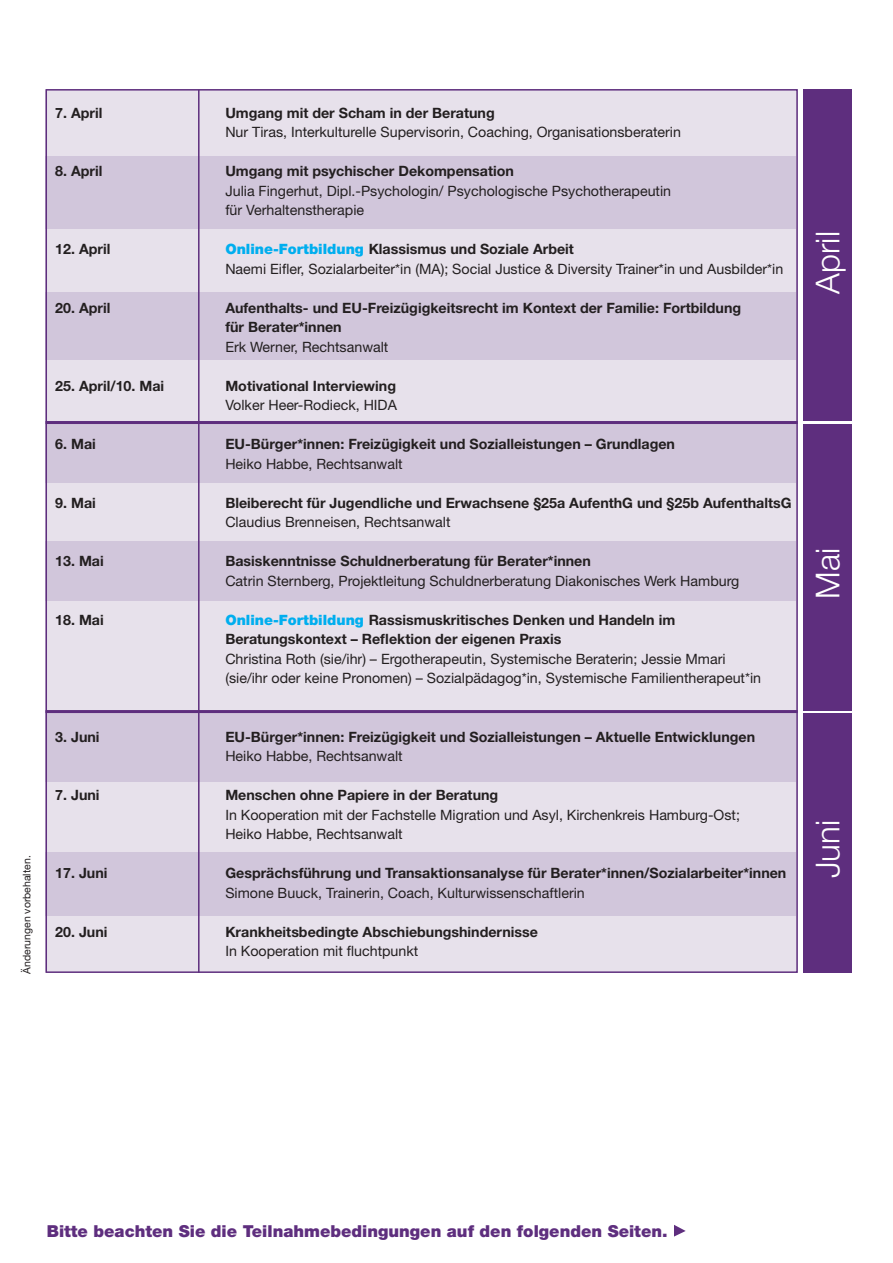
<style>
.page{position:relative;width:893px;height:1263px;background:#fff}
.page>*{position:absolute;margin:0;border:0;box-sizing:border-box;transform-origin:0 0}
.zitat{font:300 33px "Helvetica Neue LT Pro";color:#fff}
.zitat-2{font:900 16.5px "Helvetica Neue LT Pro";color:#5e2e7e}
.roman{font:700 14.25px "Helvetica Neue LT Pro";color:#231f20}
.roman-2{font:14.25px "Helvetica Neue LT Pro";color:#231f20}
.zitat-3{font:10.5px "Helvetica Neue LT Pro";color:#231f20}
.s1{font-weight:900;color:#00aeef}
</style>
<div class="page">
<div style="left:46px;top:90px;width:752px;height:881px;background:#e7e1eb"></div>
<svg style="left:674px;top:1225px;width:12px;height:11px"></svg>
<div style="left:46px;top:156px;width:750px;height:73px;background:#d1c6db"></div>
<div style="left:46px;top:292px;width:750px;height:68px;background:#d1c6db"></div>
<div style="left:46px;top:424px;width:750px;height:59px;background:#d1c6db"></div>
<div style="left:46px;top:542px;width:750px;height:59px;background:#d1c6db"></div>
<div style="left:46px;top:711px;width:750px;height:71px;background:#d1c6db"></div>
<div style="left:46px;top:852px;width:750px;height:63px;background:#d1c6db"></div>
<hr style="left:46px;top:421px;width:752px;height:3px;background:#5e2e7e">
<hr style="left:46px;top:710px;width:752px;height:3px;background:#5e2e7e">
<hr style="left:198px;top:90px;width:2px;height:883px;background:#5e2e7e">
<div style="left:804px;top:89px;width:48px;height:332px;background:#5e2e7e"></div>
<div style="left:804px;top:424px;width:48px;height:286px;background:#5e2e7e"></div>
<div style="left:804px;top:713px;width:48px;height:260px;background:#5e2e7e"></div>
<p class="zitat-3" style="left:20px;top:974px;width:120px;rotate:-90deg">Änderungen vorbehalten.</p>
<p class="roman" style="left:55px;top:103px;width:49px">7. April</p>
<p class="roman" style="left:225px;top:103px;width:271px">Umgang mit der Scham in der Beratung</p>
<p class="roman-2" style="left:225px;top:123px;width:457px">Nur Tiras, Interkulturelle Supervisorin, Coaching, Organisationsberaterin</p>
<p class="roman" style="left:55px;top:162px;width:49px">8. April</p>
<p class="roman" style="left:225px;top:162px;width:290px">Umgang mit psychischer Dekompensation</p>
<p class="roman-2" style="left:225px;top:182px;width:447px">Julia Fingerhut, Dipl.-Psychologin/ Psychologische Psychotherapeutin</p>
<p class="roman-2" style="left:225px;top:201px;width:140px">für Verhaltenstherapie</p>
<p class="roman" style="left:55px;top:240px;width:57px">12. April</p>
<p class="roman" style="left:225px;top:240px;width:350px"><span class="s1">Online-Fortbildung</span> Klassismus und Soziale Arbeit</p>
<p class="roman-2" style="left:225px;top:260px;width:559px">Naemi Eifler, Sozialarbeiter*in (MA); Social Justice &amp; Diversity Trainer*in und Ausbilder*in</p>
<p class="roman" style="left:55px;top:298px;width:57px">20. April</p>
<p class="roman" style="left:225px;top:298px;width:517px">Aufenthalts- und EU-Freizügigkeitsrecht im Kontext der Familie: Fortbildung</p>
<p class="roman" style="left:225px;top:318px;width:118px">für Berater*innen</p>
<p class="roman-2" style="left:225px;top:338px;width:165px">Erk Werner, Rechtsanwalt</p>
<p class="roman" style="left:55px;top:376px;width:110px">25. April/10. Mai</p>
<p class="roman" style="left:225px;top:376px;width:172px">Motivational Interviewing</p>
<p class="roman-2" style="left:225px;top:396px;width:173px">Volker Heer-Rodieck, HIDA</p>
<p class="roman" style="left:55px;top:435px;width:42px">6. Mai</p>
<p class="roman" style="left:225px;top:435px;width:451px">EU-Bürger*innen: Freizügigkeit und Sozialleistungen – Grundlagen</p>
<p class="roman-2" style="left:225px;top:455px;width:179px">Heiko Habbe, Rechtsanwalt</p>
<p class="roman" style="left:55px;top:493px;width:42px">9. Mai</p>
<p class="roman" style="left:225px;top:493px;width:568px">Bleiberecht für Jugendliche und Erwachsene §25a AufenthG und §25b AufenthaltsG</p>
<p class="roman-2" style="left:225px;top:513px;width:227px">Claudius Brenneisen, Rechtsanwalt</p>
<p class="roman" style="left:55px;top:552px;width:50px">13. Mai</p>
<p class="roman" style="left:225px;top:552px;width:367px">Basiskenntnisse Schuldnerberatung für Berater*innen</p>
<p class="roman-2" style="left:225px;top:572px;width:515px">Catrin Sternberg, Projektleitung Schuldnerberatung Diakonisches Werk Hamburg</p>
<p class="roman" style="left:55px;top:610px;width:50px">18. Mai</p>
<p class="roman" style="left:225px;top:610px;width:451px"><span class="s1">Online-Fortbildung</span> Rassismuskritisches Denken und Handeln im</p>
<p class="roman" style="left:225px;top:630px;width:338px">Beratungskontext – Reflektion der eigenen Praxis</p>
<p class="roman-2" style="left:225px;top:650px;width:502px">Christina Roth (sie/ihr) – Ergotherapeutin, Systemische Beraterin; Jessie Mmari</p>
<p class="roman-2" style="left:225px;top:669px;width:537px">(sie/ihr oder keine Pronomen) – Sozialpädagog*in, Systemische Familientherapeut*in</p>
<p class="roman" style="left:55px;top:727px;width:46px">3. Juni</p>
<p class="roman" style="left:225px;top:727px;width:531px">EU-Bürger*innen: Freizügigkeit und Sozialleistungen – Aktuelle Entwicklungen</p>
<p class="roman-2" style="left:225px;top:747px;width:179px">Heiko Habbe, Rechtsanwalt</p>
<p class="roman" style="left:55px;top:786px;width:46px">7. Juni</p>
<p class="roman" style="left:225px;top:786px;width:274px">Menschen ohne Papiere in der Beratung</p>
<p class="roman-2" style="left:225px;top:806px;width:516px">In Kooperation mit der Fachstelle Migration und Asyl, Kirchenkreis Hamburg-Ost;</p>
<p class="roman-2" style="left:225px;top:825px;width:179px">Heiko Habbe, Rechtsanwalt</p>
<p class="roman" style="left:55px;top:864px;width:54px">17. Juni</p>
<p class="roman" style="left:225px;top:864px;width:563px">Gesprächsführung und Transaktionsanalyse für Berater*innen/Sozialarbeiter*innen</p>
<p class="roman-2" style="left:225px;top:884px;width:361px">Simone Buuck, Trainerin, Coach, Kulturwissenschaftlerin</p>
<p class="roman" style="left:55px;top:922px;width:54px">20. Juni</p>
<p class="roman" style="left:225px;top:922px;width:314px">Krankheitsbedingte Abschiebungshindernisse</p>
<p class="roman-2" style="left:225px;top:942px;width:194px">In Kooperation mit fluchtpunkt</p>
<p class="zitat" style="left:807px;top:294px;width:64px;rotate:-90deg">April</p>
<p class="zitat" style="left:807px;top:599px;width:52px;rotate:-90deg">Mai</p>
<p class="zitat" style="left:807px;top:878px;width:60px;rotate:-90deg">Juni</p>
<p class="zitat-2" style="left:47px;top:1221px;width:622px">Bitte beachten Sie die Teilnahmebedingungen auf den folgenden Seiten.</p>
</div>
